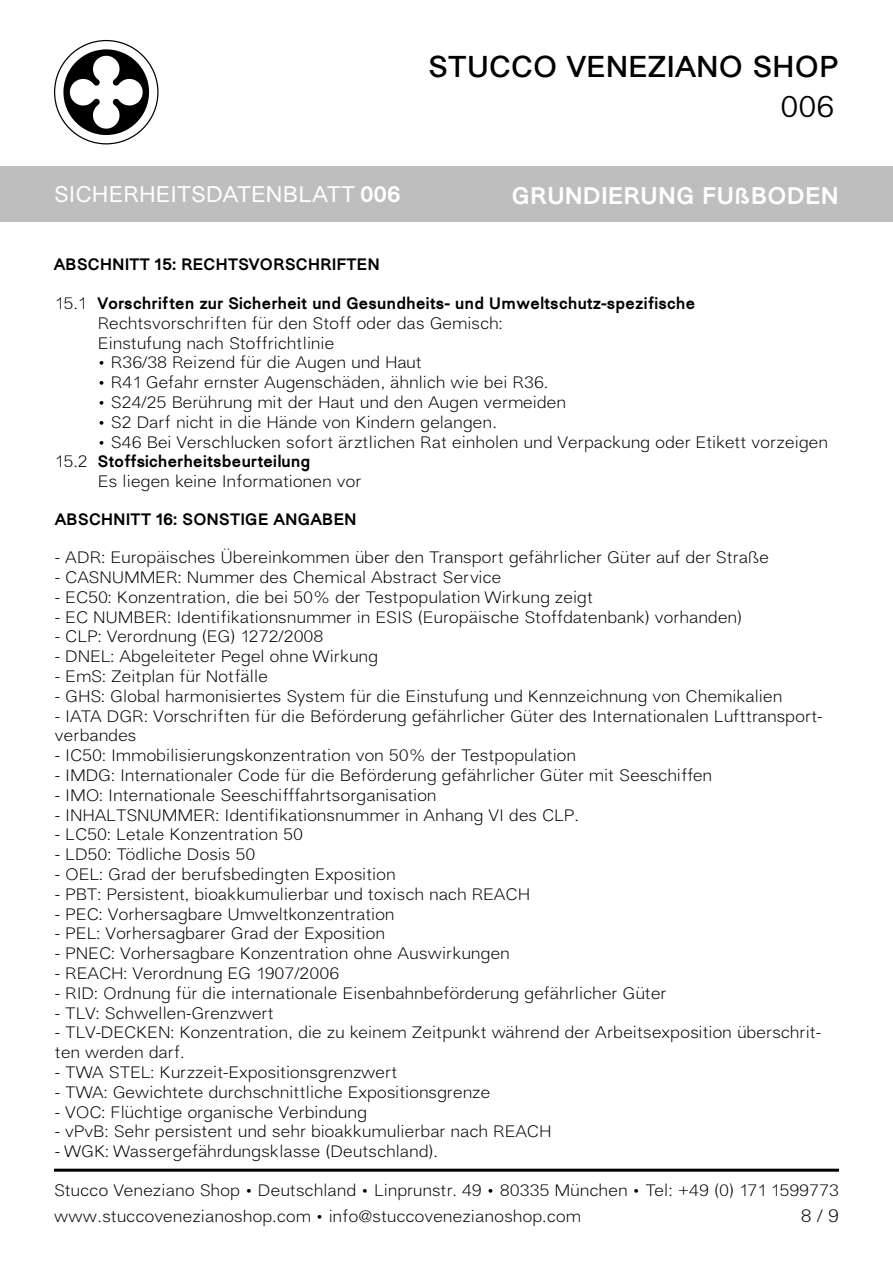
<style>
.page{position:relative;width:893px;height:1263px;background:#fff}
.page>*{position:absolute;margin:0;border:0;box-sizing:border-box;transform-origin:0 0}
.t1{font:700 30px "Atto";color:#000}
.t2{font:30px "Atto";color:#000}
.t3{font:800 24px "Atto";color:#fff}
.t4{font:500 22.5px "Atto";color:#fff}
.t5{font:300 18px "Atto";color:#000}
.t6{font:300 16.5px/19.8px "Atto";color:#000}
.t7{font:800 16.5px "Atto";color:#000}
.s1{font-weight:800}
</style>
<div class="page">
<div style="left:0;top:166px;width:893px;height:56px;background:#bfbebe"></div>
<svg style="left:54px;top:40px;width:105px;height:104px"></svg>
<hr style="left:54px;top:1169px;width:785px;height:3px;background:#000">
<h1 class="t1" style="left:428px;top:48px;width:412px">STUCCO VENEZIANO SHOP</h1>
<h1 class="t2" style="left:780px;top:88px;width:56px">006</h1>
<h3 class="t4" style="left:54px;top:181px;width:348px">SICHERHEITSDATENBLATT <span class="s1">006</span></h3>
<h2 class="t3" style="left:512px;top:179px;width:329px">GRUNDIERUNG FUßBODEN</h2>
<p class="t7" style="left:54px;top:253px;width:327px">ABSCHNITT 15: RECHTSVORSCHRIFTEN</p>
<p class="t6" style="left:55px;top:293px;width:33px">15.1</p>
<p class="t6" style="left:55px;top:452px;width:34px">15.2</p>
<p class="t7" style="left:98px;top:292px;width:599px">Vorschriften zur Sicherheit und Gesundheits- und Umweltschutz-spezifische</p>
<p class="t6" style="left:98px;top:313px;width:406px">Rechtsvorschriften für den Stoff oder das Gemisch:</p>
<p class="t6" style="left:98px;top:333px;width:238px">Einstufung nach Stoffrichtlinie</p>
<p class="t6" style="left:98px;top:353px;width:325px">• R36/38 Reizend für die Augen und Haut</p>
<p class="t6" style="left:98px;top:373px;width:452px">• R41 Gefahr ernster Augenschäden, ähnlich wie bei R36.</p>
<p class="t6" style="left:98px;top:392px;width:469px">• S24/25 Berührung mit der Haut und den Augen vermeiden</p>
<p class="t6" style="left:98px;top:412px;width:400px">• S2 Darf nicht in die Hände von Kindern gelangen.</p>
<p class="t6" style="left:98px;top:432px;width:731px">• S46 Bei Verschlucken sofort ärztlichen Rat einholen und Verpackung oder Etikett vorzeigen</p>
<p class="t7" style="left:98px;top:450px;width:214px">Stoffsicherheitsbeurteilung</p>
<p class="t6" style="left:98px;top:472px;width:265px">Es liegen keine Informationen vor</p>
<p class="t7" style="left:55px;top:508px;width:303px">ABSCHNITT 16: SONSTIGE ANGABEN</p>
<p class="t6" style="left:55px;top:548px;width:715px">- ADR: Europäisches Übereinkommen über den Transport gefährlicher Güter auf der Straße</p>
<p class="t6" style="left:55px;top:567px;width:448px">- CASNUMMER: Nummer des Chemical Abstract Service</p>
<p class="t6" style="left:55px;top:587px;width:539px">- EC50: Konzentration, die bei 50% der Testpopulation Wirkung zeigt</p>
<p class="t6" style="left:55px;top:607px;width:689px">- EC NUMBER: Identifikationsnummer in ESIS (Europäische Stoffdatenbank) vorhanden)</p>
<p class="t6" style="left:55px;top:627px;width:270px">- CLP: Verordnung (EG) 1272/2008</p>
<p class="t6" style="left:55px;top:647px;width:325px">- DNEL: Abgeleiteter Pegel ohne Wirkung</p>
<p class="t6" style="left:55px;top:666px;width:215px">- EmS: Zeitplan für Notfälle</p>
<p class="t6" style="left:55px;top:686px;width:729px">- GHS: Global harmonisiertes System für die Einstufung und Kennzeichnung von Chemikalien</p>
<p class="t6" style="left:55px;top:706px;width:769px">- IATA DGR: Vorschriften für die Beförderung gefährlicher Güter des Internationalen Lufttransport&shy;verbandes</p>
<p class="t6" style="left:55px;top:746px;width:523px">- IC50: Immobilisierungskonzentration von 50% der Testpopulation</p>
<p class="t6" style="left:55px;top:765px;width:659px">- IMDG: Internationaler Code für die Beförderung gefährlicher Güter mit Seeschiffen</p>
<p class="t6" style="left:55px;top:785px;width:383px">- IMO: Internationale Seeschifffahrtsorganisation</p>
<p class="t6" style="left:55px;top:805px;width:526px">- INHALTSNUMMER: Identifikationsnummer in Anhang VI des CLP.</p>
<p class="t6" style="left:55px;top:825px;width:250px">- LC50: Letale Konzentration 50</p>
<p class="t6" style="left:55px;top:845px;width:202px">- LD50: Tödliche Dosis 50</p>
<p class="t6" style="left:55px;top:864px;width:342px">- OEL: Grad der berufsbedingten Exposition</p>
<p class="t6" style="left:55px;top:884px;width:476px">- PBT: Persistent, bioakkumulierbar und toxisch nach REACH</p>
<p class="t6" style="left:55px;top:904px;width:341px">- PEC: Vorhersagbare Umweltkonzentration</p>
<p class="t6" style="left:55px;top:924px;width:331px">- PEL: Vorhersagbarer Grad der Exposition</p>
<p class="t6" style="left:55px;top:944px;width:456px">- PNEC: Vorhersagbare Konzentration ohne Auswirkungen</p>
<p class="t6" style="left:55px;top:963px;width:286px">- REACH: Verordnung EG 1907/2006</p>
<p class="t6" style="left:55px;top:983px;width:613px">- RID: Ordnung für die internationale Eisenbahnbeförderung gefährlicher Güter</p>
<p class="t6" style="left:55px;top:1003px;width:220px">- TLV: Schwellen-Grenzwert</p>
<p class="t6" style="left:55px;top:1023px;width:767px">- TLV-DECKEN: Konzentration, die zu keinem Zeitpunkt während der Arbeitsexposition überschrit&shy;ten werden darf.</p>
<p class="t6" style="left:55px;top:1062px;width:344px">- TWA STEL: Kurzzeit-Expositionsgrenzwert</p>
<p class="t6" style="left:55px;top:1082px;width:437px">- TWA: Gewichtete durchschnittliche Expositionsgrenze</p>
<p class="t6" style="left:55px;top:1102px;width:313px">- VOC: Flüchtige organische Verbindung</p>
<p class="t6" style="left:55px;top:1122px;width:498px">- vPvB: Sehr persistent und sehr bioakkumulierbar nach REACH</p>
<p class="t6" style="left:55px;top:1142px;width:384px">- WGK: Wassergefährdungsklasse (Deutschland).</p>
<p class="t6" style="left:54px;top:1181px;width:786px">Stucco Veneziano Shop • Deutschland • Linprunstr. 49 • 80335 München • Tel: +49 (0) 171 1599773</p>
<p class="t6" style="left:54px;top:1207px;width:528px">www.stuccovenezianoshop.com • info@stuccovenezianoshop.com</p>
<p class="t5" style="left:801px;top:1204px;width:40px">8 / 9</p>
</div>
